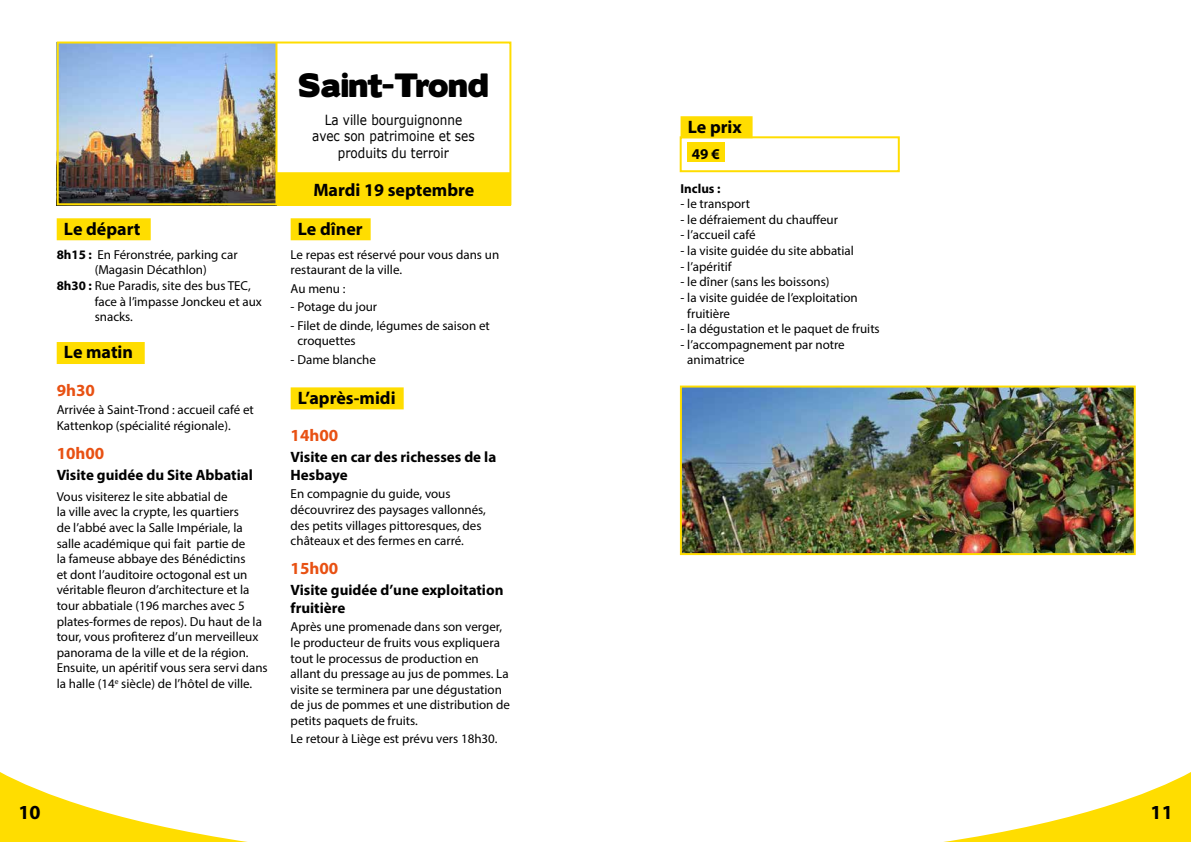
<style>
.page{position:relative;width:1191px;height:842px;background:#fff}
.page>*{position:absolute;margin:0;border:0;box-sizing:border-box;transform-origin:0 0}
.t1{font:30px "Boris Black Bloxx";color:#000}
.t2{font:700 20px "Myriad Pro";color:#000}
.t3{font:700 18px "Myriad Pro";color:#000}
.t4{font:700 17px "Myriad Pro";color:#e85113}
.t5{font:700 15px/18px "Myriad Pro";color:#000}
.t6{font:14px/16.8px "Verdana";color:#000;text-align:center;scale:.86 1}
.t7{font:13px/15.6px "Myriad Pro";color:#000}
.t8{font:700 13px "Myriad Pro";color:#000}
.s1{font-weight:700}
</style>
<div class="page">
<svg style="left:0;top:772px;width:248px;height:70px"></svg>
<svg style="left:943px;top:772px;width:248px;height:70px"></svg>
<img style="left:60px;top:45px;width:215px;height:157px">
<div style="left:277px;top:173px;width:233px;height:32px;background:#fd0"></div>
<div style="left:57px;top:218px;width:94px;height:22px;background:#fd0"></div>
<div style="left:57px;top:342px;width:88px;height:22px;background:#fd0"></div>
<div style="left:291px;top:218px;width:80px;height:22px;background:#fd0"></div>
<div style="left:291px;top:387px;width:113px;height:22px;background:#fd0"></div>
<div style="left:57px;top:42px;width:454px;height:163px;border:2px solid #fd0"></div>
<hr style="left:275px;top:43px;width:2px;height:162px;background:#fd0">
<hr style="left:276px;top:172px;width:234px;height:2px;background:#fd0">
<div style="left:679px;top:136px;width:220px;height:36px;border:2px solid #fd0"></div>
<div style="left:687px;top:143px;width:37px;height:19px;background:#fd0"></div>
<div style="left:680px;top:116px;width:72px;height:22px;background:#fd0"></div>
<img style="left:683px;top:389px;width:449px;height:163px">
<div style="left:680px;top:386px;width:455px;height:169px;border:2px solid #fd0"></div>
<h3 class="t3" style="left:64px;top:217px;width:78px">Le départ</h3>
<p class="t7" style="left:57px;top:246px;width:182px"><span class="s1">8h15 :</span> En Féronstrée, parking car</p>
<p class="t7" style="left:95px;top:262px;width:114px">(Magasin Décathlon)</p>
<p class="t7" style="left:57px;top:278px;width:196px"><span class="s1">8h30 :</span> Rue Paradis, site des bus TEC,</p>
<p class="t7" style="left:95px;top:293px;width:169px">face à l’impasse Jonckeu et aux</p>
<p class="t7" style="left:95px;top:309px;width:40px">snacks.</p>
<h3 class="t3" style="left:64px;top:341px;width:71px">Le matin</h3>
<h3 class="t4" style="left:57px;top:379px;width:40px">9h30</h3>
<p class="t7" style="left:57px;top:402px;width:199px">Arrivée à Saint-Trond : accueil café et<br>Kattenkop (spécialité régionale).</p>
<h3 class="t4" style="left:57px;top:442px;width:49px">10h00</h3>
<p class="t5" style="left:57px;top:465px;width:198px">Visite guidée du Site Abbatial</p>
<p class="t7" style="left:57px;top:488px;width:212px">Vous visiterez le site abbatial de<br>la ville avec la crypte, les quartiers<br>de l’abbé avec la Salle Impériale, la salle académique qui fait partie de<br>la fameuse abbaye des Bénédictins<br>et dont l’auditoire octogonal est un véritable fleuron d’architecture et la tour abbatiale (196 marches avec 5 plates-formes de repos). Du haut de la tour, vous profiterez d’un merveilleux panorama de la ville et de la région.<br>Ensuite, un apéritif vous sera servi dans la halle (14<sup>e</sup> siècle) de l’hôtel de ville.</p>
<h1 class="t1" style="left:298px;top:63px;width:191px">Saint-Trond</h1>
<p class="t6" style="left:312px;top:111px;width:190px">La ville bourguignonne avec son patrimoine et ses produits du terroir</p>
<h3 class="t3" style="left:313px;top:178px;width:162px">Mardi 19 septembre</h3>
<h3 class="t3" style="left:298px;top:217px;width:66px">Le dîner</h3>
<p class="t7" style="left:291px;top:246px;width:210px">Le repas est réservé pour vous dans un restaurant de la ville.</p>
<p class="t7" style="left:291px;top:280px;width:56px">Au menu :</p>
<p class="t7" style="left:291px;top:299px;width:88px">- Potage du jour</p>
<p class="t7" style="left:297px;top:317px;width:194px;text-indent:-7px">- Filet de dinde, légumes de saison et croquettes</p>
<p class="t7" style="left:291px;top:351px;width:87px">- Dame blanche</p>
<h3 class="t3" style="left:298px;top:386px;width:99px">L’après-midi</h3>
<h3 class="t4" style="left:291px;top:424px;width:49px">14h00</h3>
<p class="t5" style="left:291px;top:447px;width:207px">Visite en car des richesses de la<br>Hesbaye</p>
<p class="t7" style="left:291px;top:486px;width:197px">En compagnie du guide, vous découvrirez des paysages vallonnés, des petits villages pittoresques, des châteaux et des fermes en carré.</p>
<h3 class="t4" style="left:291px;top:557px;width:49px">15h00</h3>
<p class="t5" style="left:291px;top:580px;width:214px">Visite guidée d’une exploitation fruitière</p>
<p class="t7" style="left:291px;top:619px;width:221px">Après une promenade dans son verger, le producteur de fruits vous expliquera tout le processus de production en allant du pressage au jus de pommes. La visite se terminera par une dégustation de jus de pommes et une distribution de petits paquets de fruits.</p>
<p class="t7" style="left:291px;top:731px;width:208px">Le retour à Liège est prévu vers 18h30.</p>
<h3 class="t3" style="left:688px;top:115px;width:56px">Le prix</h3>
<p class="t5" style="left:692px;top:145px;width:30px">49 €</p>
<p class="t8" style="left:680px;top:180px;width:42px">Inclus :</p>
<p class="t7" style="left:680px;top:196px;width:71px">- le transport</p>
<p class="t7" style="left:680px;top:211px;width:159px">- le défraiement du chauffeur</p>
<p class="t7" style="left:680px;top:227px;width:76px">- l’accueil café</p>
<p class="t7" style="left:680px;top:243px;width:175px">- la visite guidée du site abbatial</p>
<p class="t7" style="left:680px;top:258px;width:53px">- l’apéritif</p>
<p class="t7" style="left:680px;top:274px;width:150px">- le dîner (sans les boissons)</p>
<p class="t7" style="left:687px;top:289px;width:172px;text-indent:-7px">- la visite guidée de l’exploitation fruitière</p>
<p class="t7" style="left:680px;top:321px;width:201px">- la dégustation et le paquet de fruits</p>
<p class="t7" style="left:687px;top:336px;width:159px;text-indent:-7px">- l’accompagnement par notre animatrice</p>
<h2 class="t2" style="left:18px;top:799px;width:24px">10</h2>
<h2 class="t2" style="left:1150px;top:799px;width:24px">11</h2>
</div>
